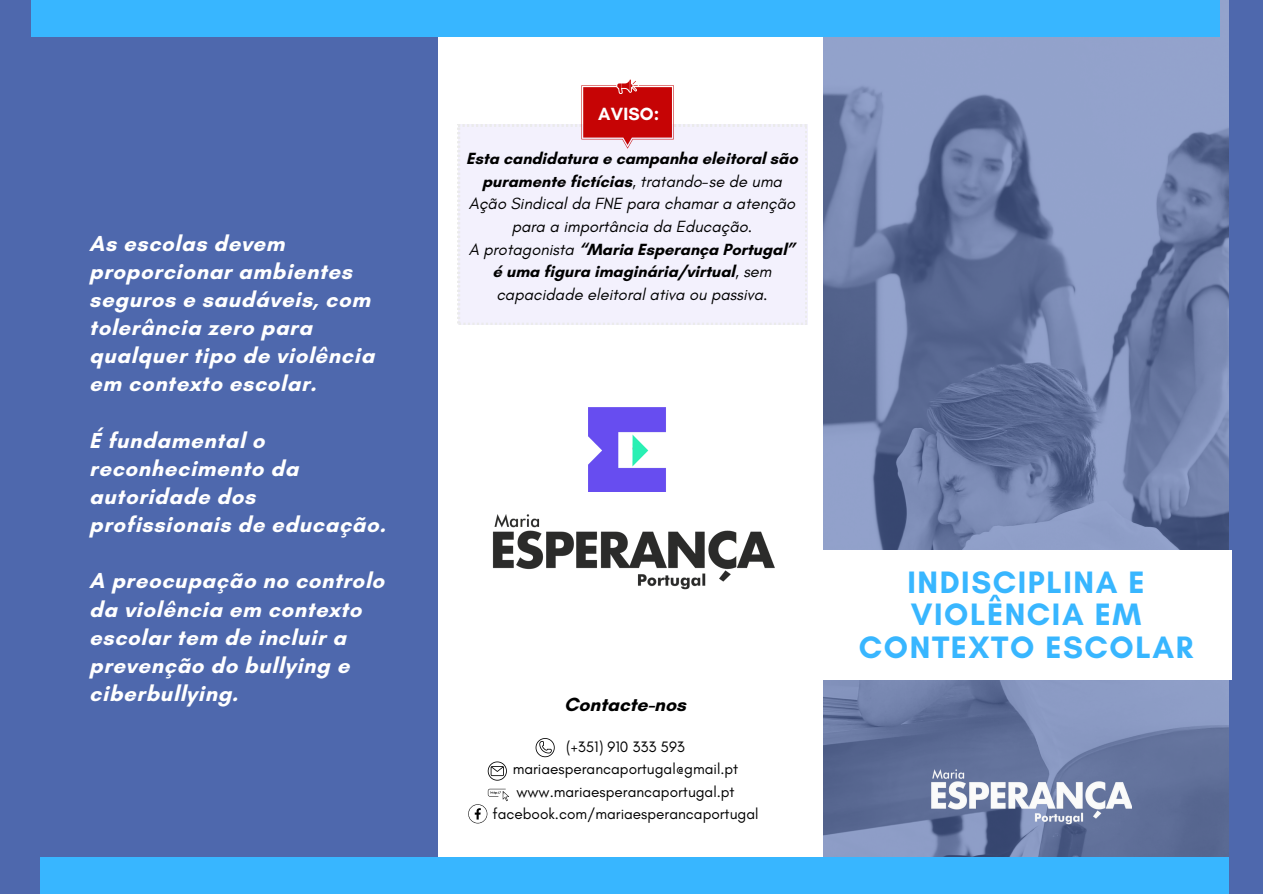
<style>
.page{position:relative;width:1263px;height:894px;background:#fff}
.page>*{position:absolute;margin:0;border:0;box-sizing:border-box;transform-origin:0 0}
.t1{font:700 31.5px/32.7px "Glacial Indifference";letter-spacing:.05em;color:#38b6ff;text-align:center}
.t2{font:700 22.2px/28.2px "Glacial Indifference";letter-spacing:.03em;color:#fff}
.t3{font:700 19.35px "Glacial Indifference";color:#000}
.t4{font:700 18px "Glacial Indifference";letter-spacing:.01em;color:#fff}
.t5{font:italic 16.5px/22.5px "Glacial Indifference";color:#000;text-align:center}
.t6{font:700 16.5px/22.5px "Glacial Indifference";color:#000;text-align:center}
.t7{font:15.3px "Glacial Indifference";color:#000}
.s1{font-weight:700;font-style:normal}
.s2{font-weight:400;font-style:italic}
</style>
<div class="page">
<div style="left:0;top:0;width:1263px;height:893px;background:#4e68ad"></div>
<img style="left:824px;top:0;width:405px;height:893px">
<div style="left:439px;top:0;width:384px;height:893px;background:#fff"></div>
<div style="left:31px;top:0;width:1188px;height:37px;background:#38b6ff"></div>
<div style="left:40px;top:856px;width:1188px;height:37px;background:#38b6ff"></div>
<div style="left:820px;top:550px;width:412px;height:129px;background:#fff"></div>
<img style="left:927px;top:753px;width:205px;height:82px">
<svg style="left:536px;top:738px;width:19px;height:19px"></svg>
<svg style="left:488px;top:761px;width:19px;height:19px"></svg>
<svg style="left:468px;top:788px;width:41px;height:35px"></svg>
<img style="left:589px;top:407px;width:77px;height:84px">
<img style="left:492px;top:514px;width:282px;height:76px">
<div style="left:458px;top:125px;width:349px;height:200px;background:#f3f1fd"></div>
<svg style="left:581px;top:80px;width:93px;height:68px"></svg>
<p class="t4" style="left:598px;top:103px;width:63px">AVISO:</p>
<p class="t5" style="left:466px;top:147px;width:333px"><span class="s1">Esta candidatura e campanha eleitoral são puramente fictícias</span>, tratando-se de uma Ação Sindical da FNE para chamar a atenção para a importância da Educação.</p>
<p class="t6" style="left:469px;top:237px;width:328px"><span class="s2">A protagonista</span> “Maria Esperança Portugal” é uma figura imaginária/virtual<span class="s2">, sem capacidade eleitoral ativa ou passiva.</span></p>
<p class="t2" style="left:89px;top:228px;width:286px">As escolas devem proporcionar ambientes seguros e saudáveis, com tolerância zero para qualquer tipo de violência em contexto escolar.</p>
<p class="t2" style="left:89px;top:425px;width:298px">É fundamental o reconhecimento da autoridade dos profissionais de educação.</p>
<p class="t2" style="left:89px;top:566px;width:296px">A preocupação no controlo da violência em contexto escolar tem de incluir a prevenção do bullying e ciberbullying.</p>
<p class="t1" style="left:859px;top:565px;width:336px">INDISCIPLINA E<br>VIOLÊNCIA EM<br>CONTEXTO ESCOLAR</p>
<p class="t3" style="left:564px;top:692px;width:123px">Contacte-nos</p>
<p class="t7" style="left:566px;top:737px;width:120px">(+351) 910 333 593</p>
<p class="t7" style="left:513px;top:759px;width:227px">mariaesperancaportugal@gmail.pt</p>
<p class="t7" style="left:516px;top:782px;width:220px">www.mariaesperancaportugal.pt</p>
<h4 class="t7" style="left:492px;top:804px;width:267px">facebook.com/mariaesperancaportugal</h4>
</div>
